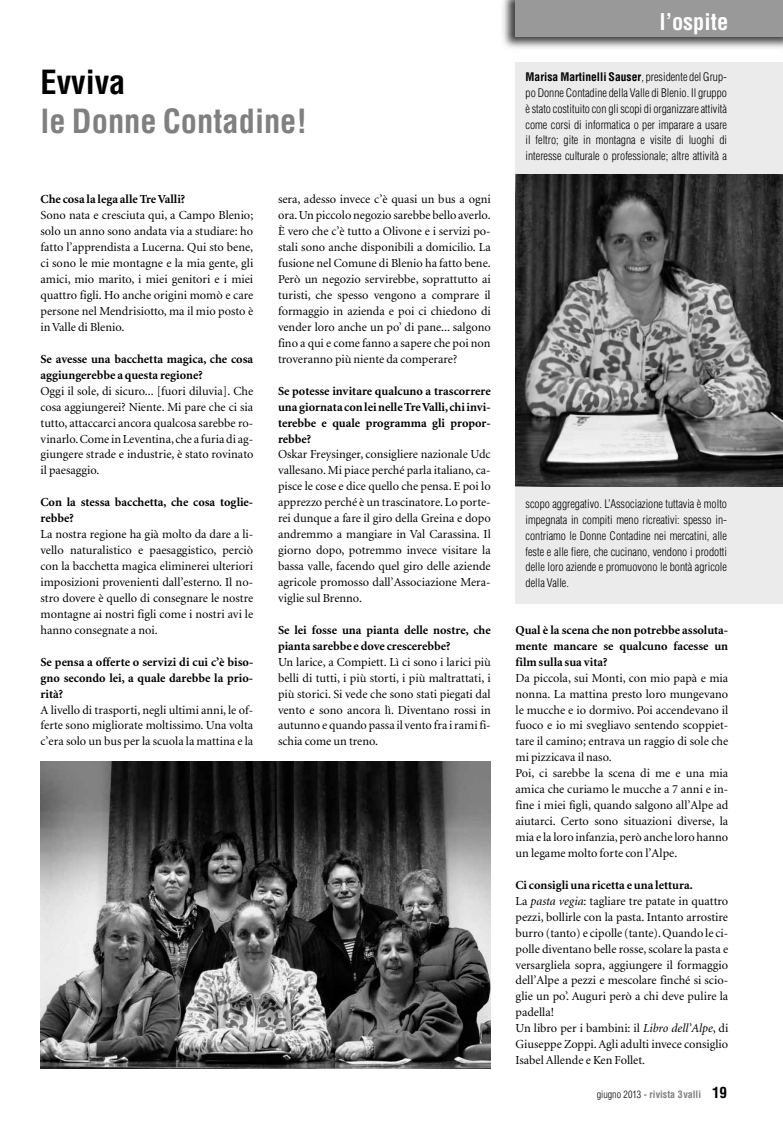
<style>
.page{position:relative;width:783px;height:1130px;background:#fff}
.page>*{position:absolute;margin:0;border:0;box-sizing:border-box;transform-origin:0 0}
.t1{font:700 condensed 32.5px "Helvetica";color:#808080}
.t2{font:700 condensed 32.5px "Helvetica";color:#000}
.t3{font:700 condensed 22.5px "Helvetica";color:#fff}
.t4{font:12.38px/15.9px "Minion";color:#000;text-align:justify}
.t5{font:700 12.38px/15.9px "Minion";color:#000}
.t6{font:300 condensed 11.5px/15.9px "Helvetica";color:#000;text-align:justify}
.t7{font:700 condensed 10px "Helvetica";color:#808080}
.s1{font-weight:700}
.s2{font-style:italic}
.s3{font-weight:300;color:#000}
.s4{font-size:15px;color:#000}
</style>
<div class="page">
<img style="left:502px;top:0;width:281px;height:49px">
<div style="left:515px;top:0;width:268px;height:37px;background:#999"></div>
<div style="left:515px;top:62px;width:268px;height:542px;background:#ebebeb"></div>
<img style="left:515px;top:174px;width:268px;height:312px">
<img style="left:41px;top:761px;width:450px;height:307px">
<h1 class="t2" style="left:41px;top:69px;width:86px">Evviva</h1>
<h1 class="t1" style="left:41px;top:108px;width:268px">le Donne Contadine!</h1>
<p class="t5" style="left:41px;top:193px;width:146px">Che cosa la lega alle Tre Valli?</p>
<p class="t4" style="left:41px;top:209px;width:214px">Sono nata e cresciuta qui, a Campo Blenio; solo un anno sono andata via a studiare: ho fatto l’apprendista a Lucerna. Qui sto bene, ci sono le mie montagne e la mia gente, gli amici, mio marito, i miei genitori e i miei quattro figli. Ho anche origini momò e care persone nel Mendrisiotto, ma il mio posto è in Valle di Blenio.</p>
<p class="t5" style="left:41px;top:352px;width:214px">Se avesse una bacchetta magica, che cosa aggiungerebbe a questa regione?</p>
<p class="t4" style="left:41px;top:384px;width:214px">Oggi il sole, di sicuro... [fuori diluvia]. Che cosa aggiungerei? Niente. Mi pare che ci sia tutto, attaccarci ancora qualcosa sarebbe ro&shy;vinarlo. Come in Leventina, che a furia di ag&shy;giungere strade e industrie, è stato rovinato il paesaggio.</p>
<p class="t5" style="left:41px;top:495px;width:214px">Con la stessa bacchetta, che cosa toglie&shy;rebbe?</p>
<p class="t4" style="left:41px;top:527px;width:214px">La nostra regione ha già molto da dare a li&shy;vello naturalistico e paesaggistico, perciò con la bacchetta magica eliminerei ulteriori imposizioni provenienti dall’esterno. Il no&shy;stro dovere è quello di consegnare le nostre montagne ai nostri figli come i nostri avi le hanno consegnate a noi.</p>
<p class="t5" style="left:41px;top:655px;width:214px;text-align:justify">Se pensa a offerte o servizi di cui c’è biso&shy;gno secondo lei, a quale darebbe la prio&shy;rità?</p>
<p class="t4" style="left:41px;top:703px;width:214px">A livello di trasporti, negli ultimi anni, le of&shy;ferte sono migliorate moltissimo. Una volta c’era solo un bus per la scuola la mattina e la</p>
<p class="t4" style="left:278px;top:193px;width:214px">sera, adesso invece c’è quasi un bus a ogni ora. Un piccolo negozio sarebbe bello averlo.<br>È vero che c’è tutto a Olivone e i servizi po&shy;stali sono anche disponibili a domicilio. La fusione nel Comune di Blenio ha fatto bene.<br>Però un negozio servirebbe, soprattutto ai turisti, che spesso vengono a comprare il formaggio in azienda e poi ci chiedono di vender loro anche un po’ di pane... salgono fino a qui e come fanno a sapere che poi non troveranno più niente da comperare?</p>
<p class="t5" style="left:278px;top:384px;width:214px;text-align:justify">Se potesse invitare qualcuno a trascorrere una giornata con lei nelle Tre Valli, chi invi&shy;terebbe e quale programma gli propor&shy;rebbe?</p>
<p class="t4" style="left:278px;top:448px;width:214px">Oskar Freysinger, consigliere nazionale Udc vallesano. Mi piace perché parla italiano, ca&shy;pisce le cose e dice quello che pensa. E poi lo apprezzo perché è un trascinatore. Lo porte&shy;rei dunque a fare il giro della Greina e dopo andremmo a mangiare in Val Carassina. Il giorno dopo, potremmo invece visitare la bassa valle, facendo quel giro delle aziende agricole promosso dall’Associazione Mera&shy;viglie sul Brenno.</p>
<p class="t5" style="left:278px;top:623px;width:214px">Se lei fosse una pianta delle nostre, che pianta sarebbe e dove crescerebbe?</p>
<p class="t4" style="left:278px;top:655px;width:214px">Un larice, a Compiett. Lì ci sono i larici più belli di tutti, i più storti, i più maltrattati, i più storici. Si vede che sono stati piegati dal vento e sono ancora lì. Diventano rossi in autunno e quando passa il vento fra i rami fi&shy;schia come un treno.</p>
<h2 class="t3" style="left:659px;top:13px;width:70px">l’ospite</h2>
<p class="t6" style="left:525px;top:70px;width:203px"><span class="s1">Marisa Martinelli Sauser</span>, presidente del Grup&shy;po Donne Contadine della Valle di Blenio. Il gruppo è stato costituito con gli scopi di organizzare attività come corsi di informatica o per imparare a usare il feltro; gite in montagna e visite di luoghi di interesse culturale o professionale; altre attività a</p>
<p class="t6" style="left:525px;top:497px;width:203px">scopo aggregativo. L’Associazione tuttavia è molto impegnata in compiti meno ricreativi: spesso in&shy;contriamo le Donne Contadine nei mercatini, alle feste e alle fiere, che cucinano, vendono i prodotti delle loro aziende e promuovono le bontà agricole della Valle.</p>
<p class="t5" style="left:515px;top:623px;width:214px;text-align:justify">Qual è la scena che non potrebbe assoluta&shy;mente mancare se qualcuno facesse un film sulla sua vita?</p>
<p class="t4" style="left:515px;top:671px;width:214px;text-align:left">Da piccola, sui Monti, con mio papà e mia nonna. La mattina presto loro mungevano le mucche e io dormivo. Poi accendevano il fuoco e io mi svegliavo sentendo scoppiet&shy;tare il camino; entrava un raggio di sole che mi pizzicava il naso.<br>Poi, ci sarebbe la scena di me e una mia amica che curiamo le mucche a 7 anni e in&shy;fine i miei figli, quando salgono all’Alpe ad aiutarci. Certo sono situazioni diverse, la mia e la loro infanzia, però anche loro hanno un legame molto forte con l’Alpe.</p>
<p class="t4" style="left:515px;top:878px;width:214px;text-align:left"><span class="s1">Ci consigli una ricetta e una lettura.<br></span>La <span class="s2">pasta vegia</span>: tagliare tre patate in quattro pezzi, bollirle con la pasta. Intanto arrostire burro (tanto) e cipolle (tante). Quando le ci&shy;polle diventano belle rosse, scolare la pasta e versargliela sopra, aggiungere il formaggio dell’Alpe a pezzi e mescolare finché si scio&shy;glie un po’. Auguri però a chi deve pulire la padella!<br>Un libro per i bambini: il <span class="s2">Libro dell’Alpe</span>, di Giuseppe Zoppi. Agli adulti invece consiglio Isabel Allende e Ken Follet.</p>
<p class="t7" style="left:596px;top:1091px;width:132px"><span class="s3">giugno 2013 -</span> rivista 3valli <span class="s4">19</span></p>
</div>
